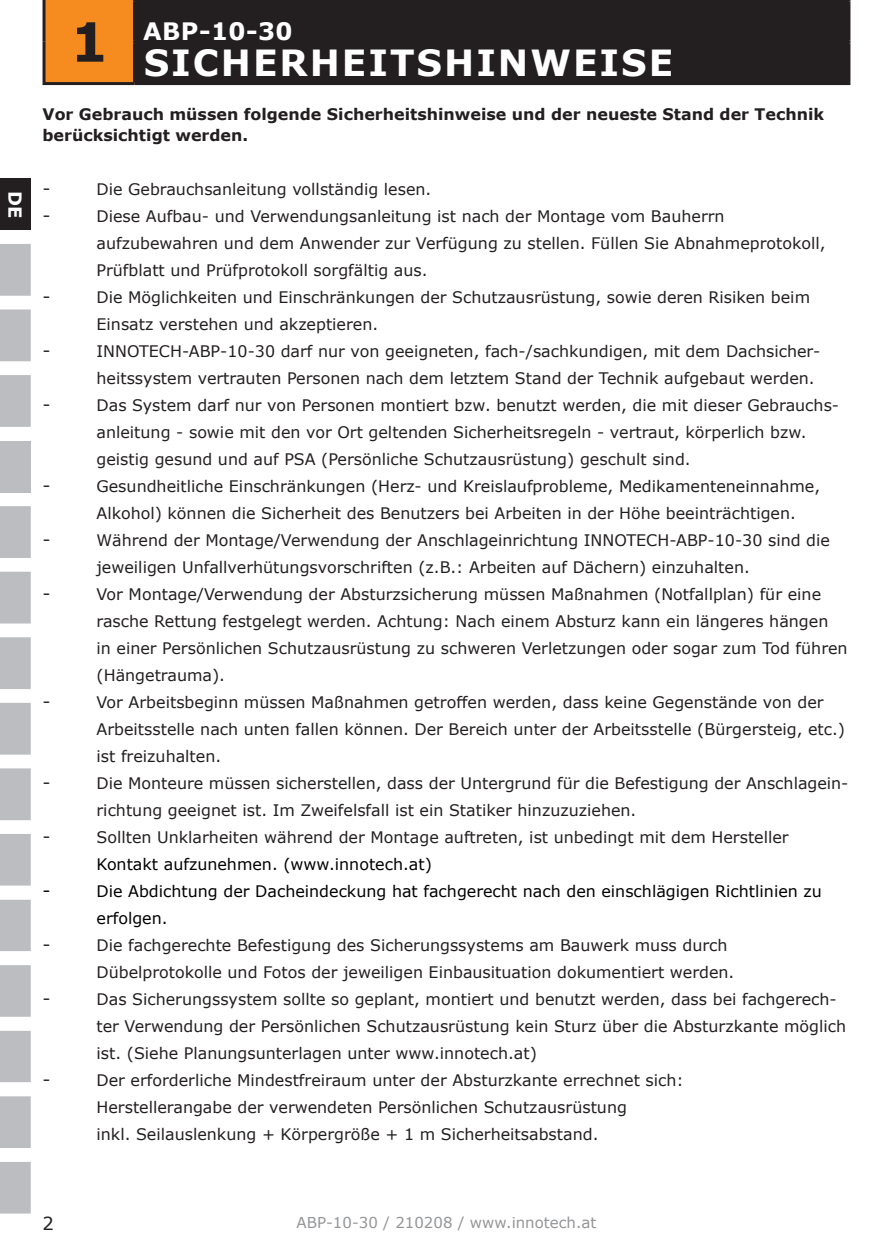
<style>
.page{position:relative;width:893px;height:1259px;background:#fff}
.page>*{position:absolute;margin:0;border:0;box-sizing:border-box;transform-origin:0 0}
.t1{font:700 54px "Verdana";color:#231f20}
.t2{font:700 36px "Verdana";letter-spacing:.055em;color:#fff}
.t3{font:700 24px "Verdana";letter-spacing:.02em;color:#fff}
.t4{font:18px "Verdana";color:#231f20}
.t5{font:700 18px "Verdana";color:#fff}
.t6{font:18px "Verdana";color:#000}
.t7{font:15.9px/27px "Verdana";color:#231f20}
.t8{font:700 15.9px/21px "Verdana";color:#231f20}
.t9{font:15.9px/27px "Verdana";color:#000}
.t10{font:15px "Verdana";color:#939598}
.s1{color:#000}
</style>
<div class="page">
<div style="left:0;top:178px;width:31px;height:52px;background:#231f20"></div>
<svg style="left:0;top:244px;width:31px;height:969px"></svg>
<div style="left:44px;top:0;width:91px;height:84px;background:#f68b1f"></div>
<div style="left:136px;top:2px;width:711px;height:80px;background:#231f20"></div>
<hr style="left:43px;top:0;width:3px;height:42px;background:#231f20">
<hr style="left:133px;top:0;width:717px;height:2px;background:#231f20">
<hr style="left:133px;top:2px;width:3px;height:38px;background:#231f20">
<hr style="left:847px;top:2px;width:3px;height:38px;background:#231f20">
<hr style="left:43px;top:42px;width:3px;height:40px;background:#231f20">
<hr style="left:133px;top:40px;width:717px;height:3px;background:#231f20">
<hr style="left:133px;top:43px;width:3px;height:39px;background:#231f20">
<hr style="left:847px;top:43px;width:3px;height:39px;background:#231f20">
<hr style="left:43px;top:82px;width:92px;height:3px;background:#231f20">
<hr style="left:135px;top:82px;width:715px;height:3px;background:#231f20">
<p class="t5" style="left:28px;top:191px;width:29px;rotate:90deg">DE</p>
<p class="t1" style="left:70px;top:4px;width:40px">1</p>
<p class="t3" style="left:143px;top:15px;width:151px">ABP-10-30</p>
<p class="t2" style="left:144px;top:38px;width:531px">SICHERHEITSHINWEISE</p>
<p class="t8" style="left:43px;top:103px;width:783px">Vor Gebrauch müssen folgende Sicherheitshinweise und der neueste Stand der Technik berücksichtigt werden.</p>
<p class="t4" style="left:43px;top:176px;width:10px">-</p>
<p class="t7" style="left:97px;top:175px;width:336px">Die Gebrauchsanleitung vollständig lesen.</p>
<p class="t4" style="left:43px;top:203px;width:10px">-</p>
<p class="t7" style="left:97px;top:202px;width:731px">Diese Aufbau- und Verwendungsanleitung ist nach der Montage vom Bauherrn aufzubewahren und dem Anwender zur Verfügung zu stellen. Füllen Sie Abnahmeprotokoll,<br>Prüfblatt und Prüfprotokoll sorgfältig aus.</p>
<p class="t4" style="left:43px;top:284px;width:10px">-</p>
<p class="t7" style="left:97px;top:283px;width:715px">Die Möglichkeiten und Einschränkungen der Schutzausrüstung, sowie deren Risiken beim<br>Einsatz verstehen und akzeptieren.</p>
<p class="t4" style="left:43px;top:338px;width:10px">-</p>
<p class="t7" style="left:97px;top:337px;width:725px">INNOTECH-ABP-10-30 darf nur von geeigneten, fach-/sachkundigen, mit dem Dachsicher&shy;heitssystem vertrauten Personen nach dem letztem Stand der Technik aufgebaut werden.</p>
<p class="t4" style="left:43px;top:392px;width:10px">-</p>
<p class="t7" style="left:97px;top:391px;width:744px">Das System darf nur von Personen montiert bzw. benutzt werden, die mit dieser Gebrauchs&shy;anleitung - sowie mit den vor Ort geltenden Sicherheitsregeln - vertraut, körperlich bzw. geistig gesund und auf PSA (Persönliche Schutzausrüstung) geschult sind.</p>
<p class="t4" style="left:43px;top:473px;width:10px">-</p>
<p class="t7" style="left:97px;top:472px;width:725px">Gesundheitliche Einschränkungen (Herz- und Kreislaufprobleme, Medikamenteneinnahme,<br>Alkohol) können die Sicherheit des Benutzers bei Arbeiten in der Höhe beeinträchtigen.</p>
<p class="t4" style="left:43px;top:527px;width:10px">-</p>
<p class="t7" style="left:97px;top:526px;width:735px">Während der Montage/Verwendung der Anschlageinrichtung INNOTECH-ABP-10-30 sind die jeweiligen Unfallverhütungsvorschriften (z.B.: Arbeiten auf Dächern) einzuhalten.</p>
<p class="t4" style="left:43px;top:581px;width:10px">-</p>
<p class="t7" style="left:97px;top:580px;width:753px">Vor Montage/Verwendung der Absturzsicherung müssen Maßnahmen (Notfallplan) für eine rasche Rettung festgelegt werden. Achtung: Nach einem Absturz kann ein längeres hängen<br>in einer Persönlichen Schutzausrüstung zu schweren Verletzungen oder sogar zum Tod führen (Hängetrauma).</p>
<p class="t4" style="left:43px;top:689px;width:10px">-</p>
<p class="t7" style="left:97px;top:688px;width:750px">Vor Arbeitsbeginn müssen Maßnahmen getroffen werden, dass keine Gegenstände von der<br>Arbeitsstelle nach unten fallen können. Der Bereich unter der Arbeitsstelle (Bürgersteig, etc.) ist freizuhalten.</p>
<p class="t4" style="left:43px;top:770px;width:10px">-</p>
<p class="t7" style="left:97px;top:769px;width:753px">Die Monteure müssen sicherstellen, dass der Untergrund für die Befestigung der Anschlagein&shy;richtung geeignet ist. Im Zweifelsfall ist ein Statiker hinzuzuziehen.</p>
<p class="t4" style="left:43px;top:824px;width:10px">-</p>
<p class="t7" style="left:97px;top:823px;width:694px">Sollten Unklarheiten während der Montage auftreten, ist unbedingt mit dem Hersteller<br><span class="s1">Kontakt aufzunehmen. (www.innotech.at)</span></p>
<p class="t6" style="left:43px;top:878px;width:10px">-</p>
<p class="t9" style="left:97px;top:877px;width:727px">Die Abdichtung der Dacheindeckung hat fachgerecht nach den einschlägigen Richtlinien zu erfolgen.</p>
<p class="t4" style="left:43px;top:932px;width:10px">-</p>
<p class="t7" style="left:97px;top:931px;width:639px">Die fachgerechte Befestigung des Sicherungssystems am Bauwerk muss durch<br>Dübelprotokolle und Fotos der jeweiligen Einbausituation dokumentiert werden.</p>
<p class="t4" style="left:43px;top:986px;width:10px">-</p>
<p class="t7" style="left:97px;top:985px;width:751px">Das Sicherungssystem sollte so geplant, montiert und benutzt werden, dass bei fachgerech&shy;ter Verwendung der Persönlichen Schutzausrüstung kein Sturz über die Absturzkante möglich ist. (Siehe Planungsunterlagen unter www.innotech.at)</p>
<p class="t4" style="left:43px;top:1067px;width:10px">-</p>
<p class="t7" style="left:97px;top:1066px;width:589px">Der erforderliche Mindestfreiraum unter der Absturzkante errechnet sich:<br>Herstellerangabe der verwendeten Persönlichen Schutzausrüstung<br>inkl. Seilauslenkung + Körpergröße + 1 m Sicherheitsabstand.</p>
<p class="t4" style="left:43px;top:1211px;width:13px">2</p>
<p class="t10" style="left:297px;top:1212px;width:301px">ABP-10-30 / 210208 / www.innotech.at</p>
</div>
